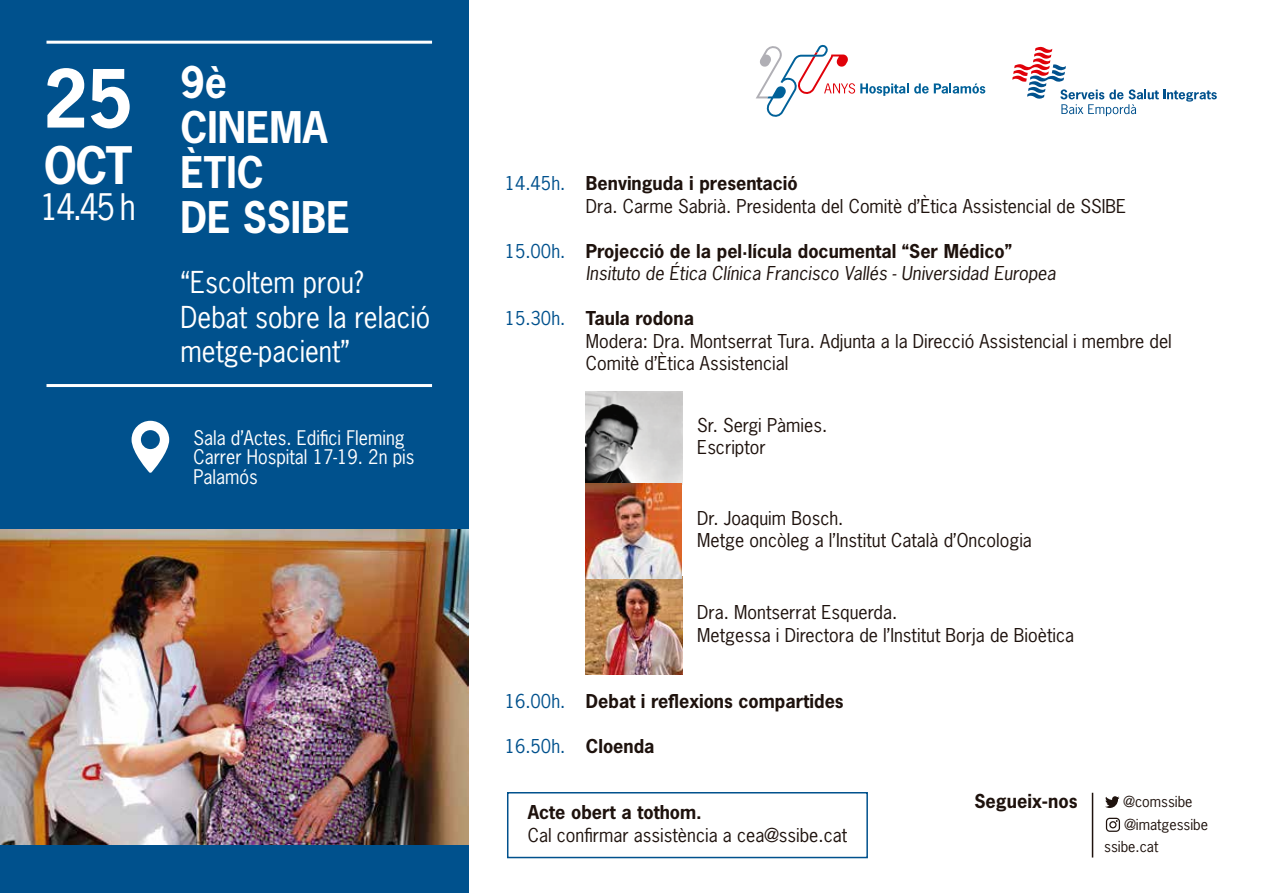
<style>
.page{position:relative;width:1263px;height:893px;background:#fff}
.page>*{position:absolute;margin:0;border:0;box-sizing:border-box;transform-origin:0 0}
.t1{font:700 75.3px "News Gothic Std";color:#fff;scale:.95 1}
.t2{font:700 48.6px "News Gothic Std";color:#fff;scale:.95 1}
.t3{font:700 41.1px/45px "News Gothic Std";color:#fff;scale:.95 1}
.t4{font:34.35px "News Gothic Std";color:#fff;scale:.95 1}
.t5{font:28.35px/34.5px "News Gothic Std";color:#fff;scale:.95 1}
.t6{font:18.9px/19.5px "News Gothic Std";color:#fff;scale:.95 1}
.t7{font:700 18.15px "News Gothic Std";color:#1e120d}
.t8{font:18px/22.5px "News Gothic Std";color:#1e120d}
.t9{font:700 18px "News Gothic Std";color:#1e120d}
.t10{font:italic 18px "News Gothic Std";color:#1e120d}
.t11{font:18px "News Gothic Std";color:#00518d}
.t12{font:14.25px/22.8px "News Gothic Std";color:#1e120d}
</style>
<div class="page">
<div style="left:0;top:0;width:469px;height:893px;background:#00518d"></div>
<svg style="left:132px;top:421px;width:37px;height:52px"></svg>
<hr style="left:1092px;top:793px;width:1px;height:64px;background:#1e120d">
<svg style="left:1105px;top:796px;width:14px;height:12px"></svg>
<svg style="left:1106px;top:818px;width:14px;height:14px"></svg>
<hr style="left:46px;top:41px;width:386px;height:3px;background:#fff">
<hr style="left:46px;top:384px;width:386px;height:3px;background:#fff">
<div style="left:507px;top:792px;width:361px;height:66px;border:2px solid #00518d"></div>
<img style="left:585px;top:391px;width:97px;height:283px">
<svg style="left:756px;top:44px;width:229px;height:73px"></svg>
<svg style="left:1012px;top:47px;width:205px;height:69px"></svg>
<img style="left:0;top:529px;width:469px;height:315px">
<h1 class="t1" style="left:43px;top:49px;width:95px">25</h1>
<h2 class="t2" style="left:44px;top:133px;width:95px">OCT</h2>
<h3 class="t4" style="left:40px;top:184px;width:102px">14.45 h</h3>
<h3 class="t3" style="left:181px;top:60px;width:180px">9è<br>CINEMA<br>ÈTIC<br>DE SSIBE</h3>
<h3 class="t5" style="left:181px;top:265px;width:264px">“Escoltem prou?<br>Debat sobre la relació metge-pacient”</h3>
<p class="t6" style="left:193px;top:428px;width:234px">Sala d’Actes. Edifici Fleming<br>Carrer Hospital 17-19. 2n pis<br>Palamós</p>
<p class="t11" style="left:505px;top:172px;width:62px">14.45h.</p>
<p class="t11" style="left:505px;top:239px;width:62px">15.00h.</p>
<p class="t11" style="left:505px;top:307px;width:62px">15.30h.</p>
<p class="t11" style="left:505px;top:689px;width:62px">16.00h.</p>
<p class="t11" style="left:505px;top:734px;width:62px">16.50h.</p>
<p class="t9" style="left:586px;top:171px;width:213px">Benvinguda i presentació</p>
<p class="t8" style="left:586px;top:194px;width:542px">Dra. Carme Sabrià. Presidenta del Comitè d’Ètica Assistencial de SSIBE</p>
<p class="t9" style="left:586px;top:239px;width:428px">Projecció de la pel·lícula documental “Ser Médico”</p>
<p class="t10" style="left:586px;top:262px;width:471px">Insituto de Ética Clínica Francisco Vallés - Universidad Europea</p>
<p class="t9" style="left:586px;top:306px;width:110px">Taula rodona</p>
<p class="t8" style="left:586px;top:329px;width:587px">Modera: Dra. Montserrat Tura. Adjunta a la Direcció Assistencial i membre del<br>Comitè d’Ètica Assistencial</p>
<p class="t8" style="left:697px;top:413px;width:131px">Sr. Sergi Pàmies.<br>Escriptor</p>
<p class="t8" style="left:697px;top:507px;width:336px">Dr. Joaquim Bosch.<br>Metge oncòleg a l’Institut Català d’Oncologia</p>
<p class="t8" style="left:697px;top:601px;width:378px">Dra. Montserrat Esquerda.<br>Metgessa i Directora de l’Institut Borja de Bioètica</p>
<p class="t9" style="left:586px;top:689px;width:259px">Debat i reflexions compartides</p>
<p class="t9" style="left:586px;top:734px;width:70px">Cloenda</p>
<p class="t9" style="left:528px;top:800px;width:175px">Acte obert a tothom.</p>
<p class="t8" style="left:528px;top:823px;width:321px">Cal confirmar assistència a cea@ssibe.cat</p>
<p class="t7" style="left:974px;top:789px;width:105px">Segueix-nos</p>
<p class="t12" style="left:1123px;top:790px;width:86px">@comssibe @imatgessibe</p>
<p class="t12" style="left:1104px;top:835px;width:56px">ssibe.cat</p>
</div>
